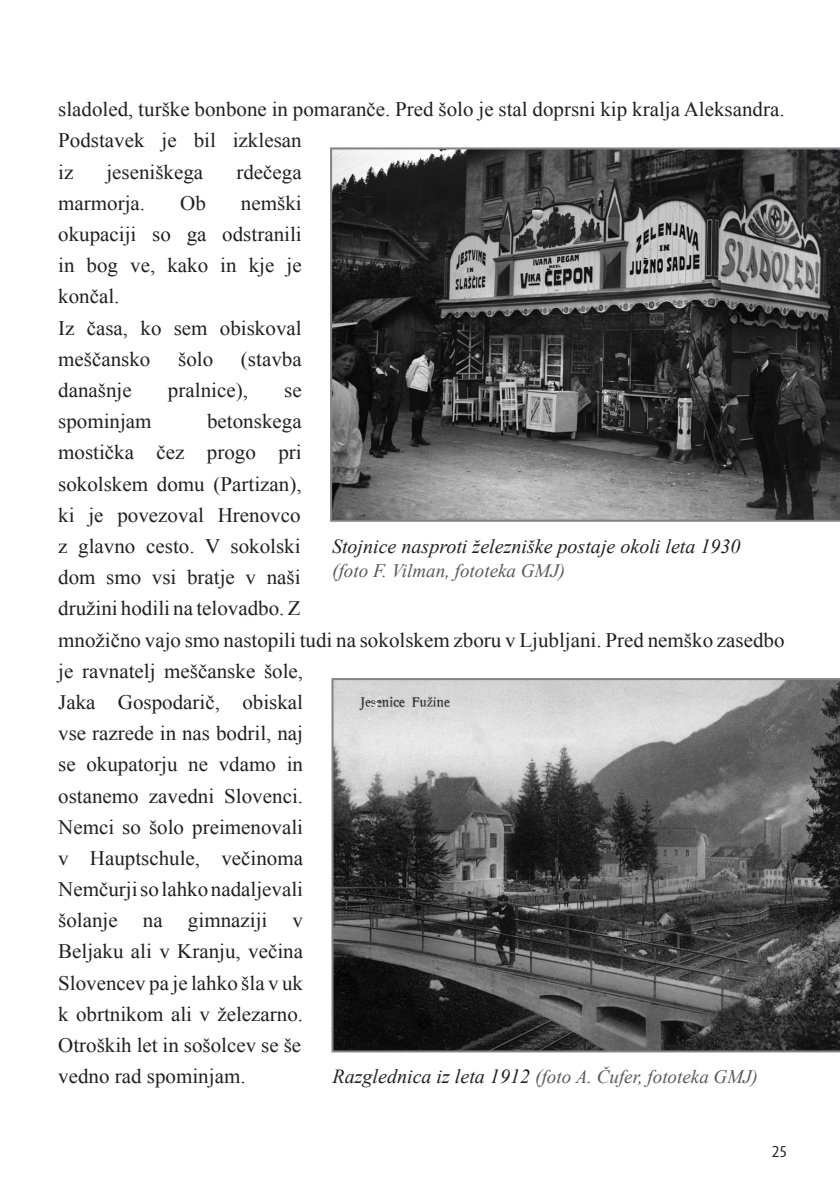
<style>
.page{position:relative;width:840px;height:1191px;background:#fff}
.page>*{position:absolute;margin:0;border:0;box-sizing:border-box;transform-origin:0 0}
.TEXT_javornik{font:20.6px/31.2px "Times New Roman";color:#231f20}
.podnapis{font:italic 20px "Times New Roman";color:#231f20}
.podnapis-2{font:italic 19px "Times New Roman";color:#57585a}
.t1{font:19px "Seria Sans Lf";color:#231f20}
.s1{font-size:20px}
.s2{font-size:20px;color:#231f20}
</style>
<div class="page">
<svg style="left:330px;top:147px;width:509px;height:375px;background:#505050"></svg>
<svg style="left:331px;top:678px;width:508px;height:374px;background:#646565"></svg>
<p class="TEXT_javornik" style="left:58px;top:93px;width:727px">sladoled, turške bonbone in pomaranče. Pred šolo je stal doprsni kip kralja Aleksandra.<br>Podstavek je bil izklesan<br>iz</p>
<p class="TEXT_javornik" style="left:106px;top:156px;width:98px">jeseniškega</p>
<p class="TEXT_javornik" style="left:236px;top:156px;width:67px">rdečega</p>
<p class="TEXT_javornik" style="left:58px;top:187px;width:88px">marmorja.</p>
<p class="TEXT_javornik" style="left:180px;top:187px;width:27px">Ob</p>
<p class="TEXT_javornik" style="left:58px;top:187px;width:245px;text-align:justify;text-indent:183px">nemški okupaciji so ga odstranili in bog ve, kako in kje je končal.</p>
<p class="TEXT_javornik" style="left:58px;top:312px;width:245px">Iz časa, ko sem obiskoval meščansko</p>
<p class="TEXT_javornik" style="left:178px;top:343px;width:37px">šolo</p>
<p class="TEXT_javornik" style="left:241px;top:343px;width:62px">(stavba</p>
<p class="TEXT_javornik" style="left:58px;top:374px;width:75px">današnje</p>
<p class="TEXT_javornik" style="left:168px;top:374px;width:81px">pralnice),</p>
<p class="TEXT_javornik" style="left:284px;top:374px;width:19px">se</p>
<p class="TEXT_javornik" style="left:58px;top:405px;width:95px">spominjam</p>
<p class="TEXT_javornik" style="left:58px;top:405px;width:727px;text-indent:149px">betonskega<br>mostička čez progo pri<br>sokolskem domu (Partizan),<br>ki je povezoval Hrenovco<br>z glavno cesto. V sokolski<br>dom smo vsi bratje v naši<br>družini hodili na telovadbo. Z<br>množično vajo smo nastopili tudi na sokolskem zboru v Ljubljani. Pred nemško zasedbo je ravnatelj meščanske šole,<br>Jaka Gospodarič, obiskal<br>vse razrede in nas bodril, naj<br>se okupatorju ne vdamo in<br>ostanemo zavedni Slovenci.<br>Nemci so šolo preimenovali<br>v Hauptschule, večinoma<br>Nemčurji so lahko nadaljevali<br>šolanje na gimnaziji v<br>Beljaku ali v Kranju, večina<br>Slovencev pa je lahko šla v uk<br>k obrtnikom ali v železarno.<br>Otroških let in sošolcev se še<br>vedno rad spominjam.</p>
<p class="podnapis" style="left:332px;top:532px;width:410px">Stojnice nasproti železniške postaje okoli leta 1930</p>
<p class="podnapis-2" style="left:332px;top:557px;width:234px"><span class="s1">(</span>foto F. Vilman, fototeka GMJ)</p>
<p class="podnapis-2" style="left:332px;top:1063px;width:426px"><span class="s2">Razglednica iz leta 1912</span> <span class="s1">(</span>foto A. Čufer, fototeka GMJ)</p>
<p class="t1" style="left:771px;top:1141px;width:17px">25</p>
</div>
